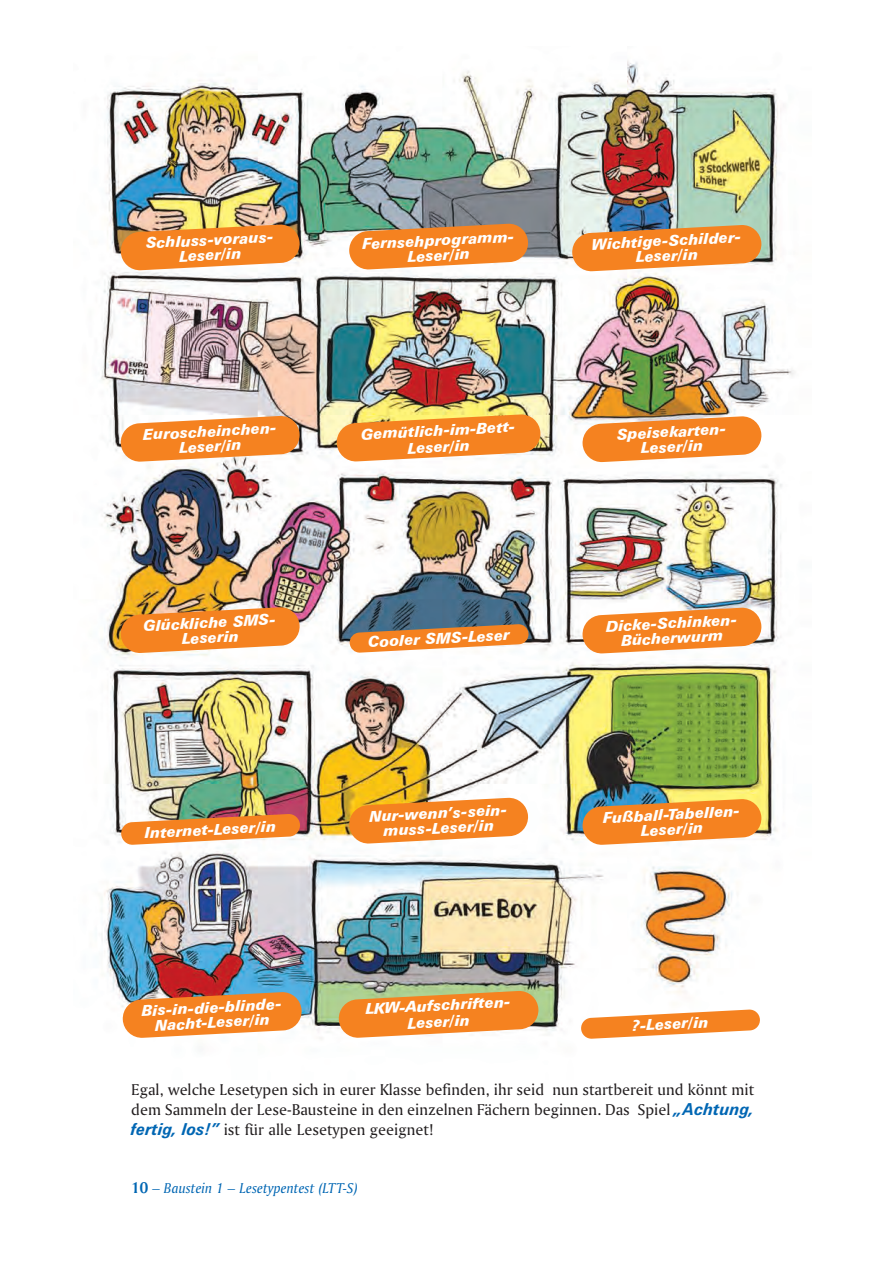
<style>
.page{position:relative;width:881px;height:1263px;background:#fff}
.page>*{position:absolute;margin:0;border:0;box-sizing:border-box;transform-origin:0 0}
.t1{font:16.5px/19.5px "Amerigo BT Roman A";color:#231f20;text-align:justify}
.t2{font:italic 900 15px/15px "Zurich BT";color:#fff;text-align:center}
.t3{font:15px "Amerigo BT Italic A";color:#0166b3}
.s1{font-family:"Zurich BT";font-weight:700;font-style:italic;color:#0166b3}
.s2{font-family:"Amerigo BT Bold A";font-size:16.5px}
</style>
<div class="page">
<img style="left:101px;top:60px;width:694px;height:979px">
<svg style="left:120px;top:224px;width:180px;height:47px;background:#ed9140"></svg>
<svg style="left:348px;top:223px;width:180px;height:47px;background:#e79245"></svg>
<svg style="left:571px;top:224px;width:190px;height:48px;background:#e8954b"></svg>
<svg style="left:120px;top:415px;width:180px;height:47px"></svg>
<svg style="left:336px;top:414px;width:204px;height:48px;background:#f49b44"></svg>
<svg style="left:581px;top:416px;width:180px;height:47px;background:#f2984c"></svg>
<svg style="left:120px;top:607px;width:180px;height:46px;background:#ef903a"></svg>
<svg style="left:349px;top:624px;width:179px;height:29px;background:#d99153"></svg>
<svg style="left:581px;top:607px;width:180px;height:47px"></svg>
<svg style="left:121px;top:814px;width:179px;height:31px"></svg>
<svg style="left:348px;top:797px;width:180px;height:47px;background:#f3963f"></svg>
<svg style="left:581px;top:798px;width:180px;height:47px;background:#e39246"></svg>
<svg style="left:122px;top:991px;width:180px;height:47px;background:#e88e45"></svg>
<svg style="left:338px;top:990px;width:200px;height:48px;background:#eb9845"></svg>
<svg style="left:580px;top:1009px;width:179px;height:30px"></svg>
<p class="t2" style="left:146px;top:237px;width:130px;rotate:-3deg">Schluss-voraus-<br>Leser/in</p>
<p class="t2" style="left:362px;top:238px;width:155px;rotate:-3deg">Fernsehprogramm-<br>Leser/in</p>
<p class="t2" style="left:591px;top:238px;width:152px;rotate:-3deg">Wichtige-Schilder-<br>Leser/in</p>
<p class="t2" style="left:143px;top:428px;width:136px;rotate:-3deg">Euroscheinchen-<br>Leser/in</p>
<p class="t2" style="left:361px;top:427px;width:156px;line-height:16.5px;rotate:-3deg">Gemütlich-im-Bett-<br>Leser/in</p>
<p class="t2" style="left:616px;top:428px;width:112px;rotate:-3deg">Speisekarten-<br>Leser/in</p>
<p class="t2" style="left:143px;top:620px;width:135px;rotate:-3deg">Glückliche SMS-<br>Leserin</p>
<p class="t2" style="left:145px;top:827px;width:133px;rotate:-3deg">Internet-Leser/in</p>
<p class="t2" style="left:368px;top:636px;width:143px;rotate:-3deg">Cooler SMS-Leser</p>
<p class="t2" style="left:605px;top:620px;width:134px;rotate:-3deg">Dicke-Schinken-<br>Bücherwurm</p>
<p class="t2" style="left:369px;top:810px;width:140px;rotate:-3deg">Nur-wenn’s-sein&shy;muss-Leser/in</p>
<p class="t2" style="left:602px;top:812px;width:139px;rotate:-3deg">Fußball-Tabellen-<br>Leser/in</p>
<p class="t2" style="left:141px;top:1005px;width:143px;rotate:-3deg">Bis-in-die-blinde-<br>Nacht-Leser/in</p>
<p class="t2" style="left:365px;top:1002px;width:148px;line-height:16.5px;rotate:-3deg">LKW-Aufschriften-<br>Leser/in</p>
<p class="t2" style="left:631px;top:1019px;width:78px;rotate:-3deg">?-Leser/in</p>
<p class="t1" style="left:131px;top:1081px;width:624px">Egal, welche Lesetypen sich in eurer Klasse befinden, ihr seid nun startbereit und könnt mit dem Sammeln der Lese-Bausteine in den einzelnen Fächern beginnen. Das Spiel <span class="s1">„Achtung, fertig, los!”</span> ist für alle Lesetypen geeignet!</p>
<p class="t3" style="left:131px;top:1182px;width:228px"><span class="s2">10</span> – Baustein 1 – Lesetypentest (LTT-S)</p>
</div>
